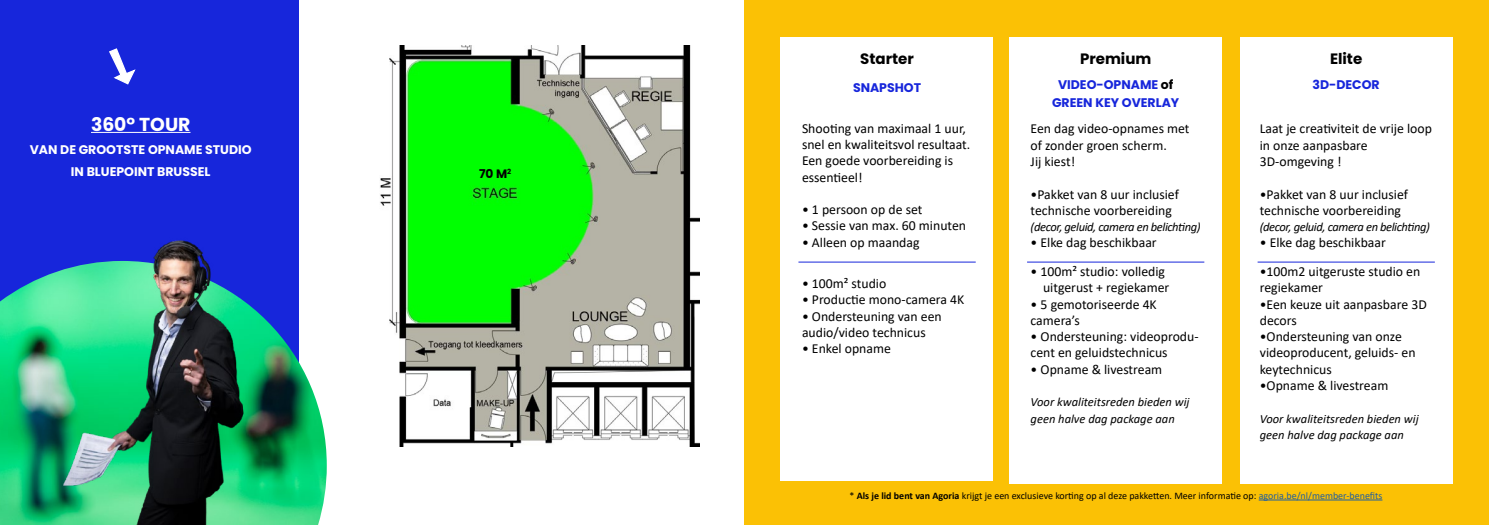
<style>
.page{position:relative;width:1489px;height:525px;background:#fff}
.page>*{position:absolute;margin:0;border:0;box-sizing:border-box;transform-origin:0 0}
.t1{font:700 18.75px "Poppins";color:#fff}
.t2{font:700 15px "Poppins";color:#000}
.t3{font:13.75px/16.2px "Calibri";color:#000}
.t4{font:italic 12.5px/16.2px "Calibri";color:#000}
.t5{font:italic 12.5px "Calibri";letter-spacing:-.03em;color:#000}
.t6{font:700 12.5px "Poppins";color:#1726db}
.t7{font:700 12.5px/22.5px "Poppins";color:#fff;text-align:center}
.t8{font:700 12.12px "Poppins";color:#000101}
.t9{font:10px "Calibri";color:#000}
.s1{color:#000}
.s2{font-weight:700}
.s3{color:#215e9e}
</style>
<div class="page">
<div style="left:744px;top:0;width:744px;height:524px;background:#fbc105"></div>
<div style="left:780px;top:37px;width:213px;height:443px;background:#fff"></div>
<div style="left:1239px;top:37px;width:213px;height:446px;background:#fff"></div>
<div style="left:1009px;top:37px;width:212px;height:446px;background:#fff"></div>
<hr style="left:798px;top:261px;width:177px;height:1px;background:#1726db">
<hr style="left:1027px;top:261px;width:177px;height:1px;background:#1726db">
<hr style="left:1257px;top:261px;width:177px;height:1px;background:#1726db">
<hr style="left:1258px;top:499px;width:124px;height:1px;background:#215e9e">
<img style="left:380px;top:45px;width:319px;height:401px">
<div style="left:0;top:0;width:298px;height:524px;background:#1726db"></div>
<hr style="left:91px;top:132px;width:99px;height:1px;background:#fff">
<img style="left:0;top:261px;width:327px;height:263px">
<img style="left:64px;top:240px;width:200px;height:284px">
<svg style="left:109px;top:48px;width:27px;height:37px"></svg>
<h1 class="t1" style="left:91px;top:113px;width:101px">360° TOUR</h1>
<p class="t7" style="left:30px;top:138px;width:223px">VAN DE GROOTSTE OPNAME STUDIO<br>IN BLUEPOINT BRUSSEL</p>
<p class="t8" style="left:479px;top:167px;width:34px">70 M<sup>2</sup></p>
<p class="t2" style="left:860px;top:50px;width:55px">Starter</p>
<p class="t2" style="left:1079px;top:50px;width:73px">Premium</p>
<p class="t2" style="left:1329px;top:50px;width:34px">Elite</p>
<p class="t6" style="left:853px;top:80px;width:70px">SNAPSHOT</p>
<p class="t6" style="left:1057px;top:77px;width:117px">VIDEO-OPNAME <span class="s1">of</span></p>
<p class="t6" style="left:1312px;top:77px;width:69px">3D-DECOR</p>
<p class="t6" style="left:1052px;top:95px;width:129px">GREEN KEY OVERLAY</p>
<p class="t3" style="left:802px;top:120px;width:170px">Shooting van maximaal 1 uur, snel en kwaliteitsvol resultaat.<br>Een goede voorbereiding is essentieel!</p>
<p class="t3" style="left:802px;top:201px;width:122px">• 1 persoon op de set</p>
<p class="t3" style="left:802px;top:217px;width:166px">• Sessie van max. 60 minuten</p>
<p class="t3" style="left:802px;top:233px;width:119px">• Alleen op maandag</p>
<p class="t3" style="left:802px;top:275px;width:86px">• 100m² studio</p>
<p class="t3" style="left:802px;top:291px;width:164px">• Productie mono-camera 4K</p>
<p class="t3" style="left:802px;top:307px;width:141px">• Ondersteuning van een audio/video technicus</p>
<p class="t3" style="left:802px;top:340px;width:90px">• Enkel opname</p>
<p class="t3" style="left:1259px;top:120px;width:174px">Laat je creativiteit de vrije loop in onze aanpasbare<br>3D-omgeving !</p>
<p class="t3" style="left:1259px;top:185px;width:150px">•Pakket van 8 uur inclusief technische voorbereiding</p>
<p class="t5" style="left:1259px;top:218px;width:172px">(decor, geluid, camera en belichting)</p>
<p class="t3" style="left:1259px;top:234px;width:128px">• Elke dag beschikbaar</p>
<p class="t3" style="left:1259px;top:263px;width:162px">•100m2 uitgeruste studio en regiekamer</p>
<p class="t3" style="left:1259px;top:295px;width:168px">•Een keuze uit aanpasbare 3D decors</p>
<p class="t3" style="left:1259px;top:328px;width:157px">•Ondersteuning van onze videoproducent, geluids- en keytechnicus</p>
<p class="t3" style="left:1259px;top:377px;width:130px">•Opname &amp; livestream</p>
<p class="t4" style="left:1259px;top:409px;width:160px">Voor kwaliteitsreden bieden wij geen halve dag package aan</p>
<p class="t3" style="left:1030px;top:120px;width:160px">Een dag video-opnames met of zonder groen scherm.<br>Jij kiest!</p>
<p class="t3" style="left:1030px;top:185px;width:150px">•Pakket van 8 uur inclusief technische voorbereiding</p>
<p class="t5" style="left:1030px;top:218px;width:172px">(decor, geluid, camera en belichting)</p>
<p class="t3" style="left:1030px;top:234px;width:128px">• Elke dag beschikbaar</p>
<p class="t3" style="left:1042px;top:263px;width:128px;text-indent:-12px">• 100m² studio: volledig uitgerust + regiekamer</p>
<p class="t3" style="left:1030px;top:295px;width:128px">• 5 gemotoriseerde 4K camera’s</p>
<p class="t3" style="left:1030px;top:328px;width:169px">• Ondersteuning: videoprodu&shy;cent en geluidstechnicus</p>
<p class="t3" style="left:1030px;top:360px;width:133px">• Opname &amp; livestream</p>
<p class="t4" style="left:1030px;top:393px;width:160px">Voor kwaliteitsreden bieden wij geen halve dag package aan</p>
<p class="t9" style="left:849px;top:488px;width:534px">* <span class="s2">Als je lid bent van Agoria</span> krijgt je een exclusieve korting op al deze pakketten. Meer informatie op: <span class="s3">agoria.be/nl/member-benefits</span></p>
</div>
